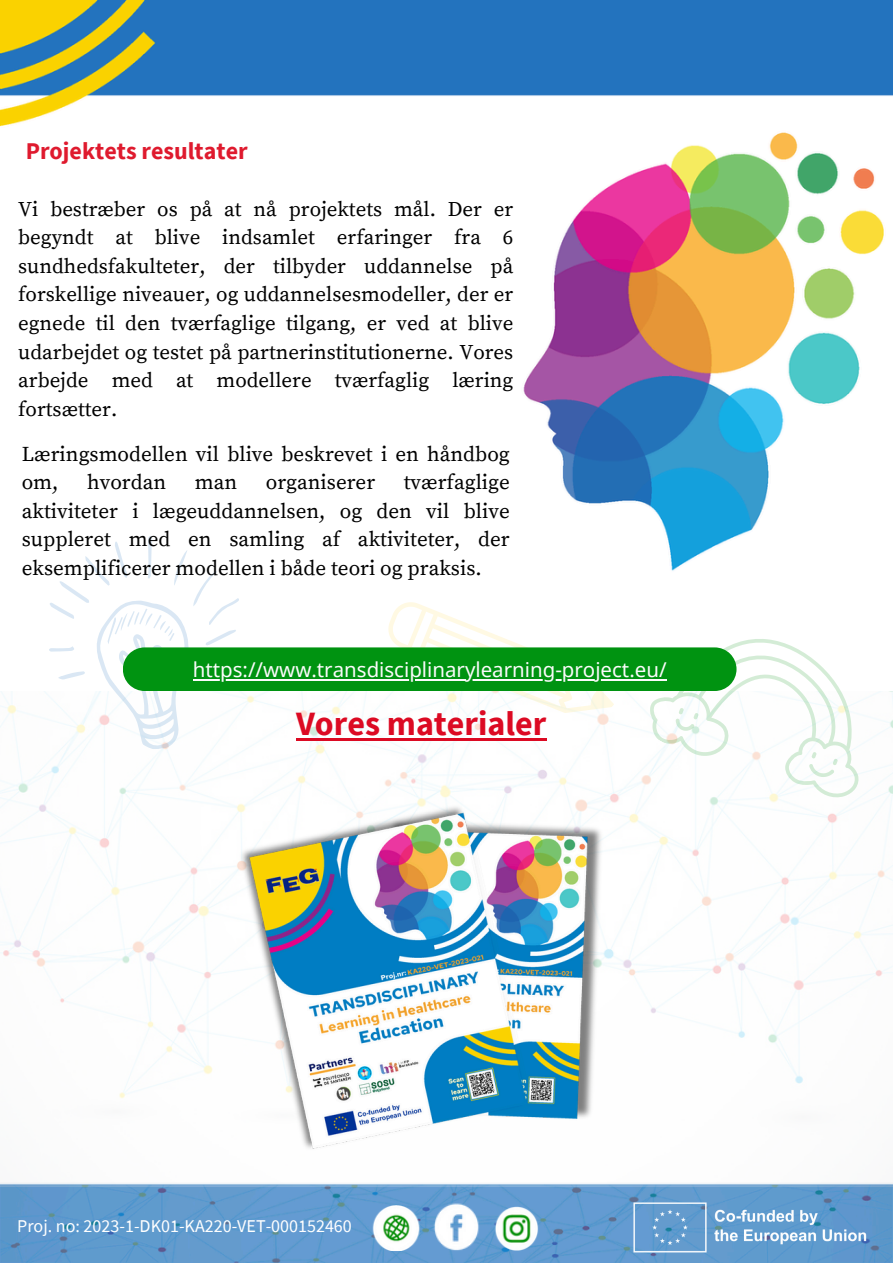
<style>
.page{position:relative;width:893px;height:1263px;background:#fff}
.page>*{position:absolute;margin:0;border:0;box-sizing:border-box;transform-origin:0 0}
.t1{font:700 34px "Source Sans Pro";color:#dc0a23}
.t2{font:700 24px "Source Sans Pro";color:#df1a2e}
.t3{font:21px/28.4px "Source Serif Pro";color:#000}
.t4{font:20.8px/28.6px "Source Serif Pro";color:#000;text-align:justify}
.t5{font:20.4px "Noto Sans";color:#fbfbfb}
.t6{font:18px "Source Sans Pro";color:#fff}
</style>
<div class="page">
<img style="left:0;top:0;width:892px;height:1263px">
<img style="left:0;top:691px;width:892px;height:495px">
<img style="left:631px;top:1200px;width:244px;height:54px">
<img style="left:368px;top:1205px;width:53px;height:45px">
<img style="left:421px;top:1200px;width:75px;height:56px">
<img style="left:481px;top:1205px;width:63px;height:46px">
<svg style="left:378px;top:755px;width:238px;height:27px"></svg>
<svg style="left:637px;top:600px;width:255px;height:234px"></svg>
<svg style="left:806px;top:751px;width:32px;height:31px"></svg>
<img style="left:236px;top:801px;width:369px;height:350px">
<svg style="left:49px;top:535px;width:687px;height:220px"></svg>
<hr style="left:193px;top:679px;width:473px;height:1px;background:#fbfbfb">
<h2 class="t2" style="left:26px;top:135px;width:223px">Projektets resultater</h2>
<p class="t4" style="left:18px;top:195px;width:496px">Vi bestræber os på at nå projektets mål. Der er begyndt at blive indsamlet erfaringer fra 6 sundhedsfakulteter, der tilbyder uddannelse på forskellige niveauer, og uddannelsesmodeller, der er egnede til den tværfaglige tilgang, er ved at blive udarbejdet og testet på partnerinstitutionerne. Vores arbejde med at modellere tværfaglig læring fortsætter.</p>
<p class="t3" style="left:22px;top:440px;width:489px">Læringsmodellen vil blive beskrevet i en håndbog om,</p>
<p class="t3" style="left:22px;top:469px;width:489px;text-align:justify;text-indent:382px">tværfaglige aktiviteter i lægeuddannelsen, og den vil blive suppleret med en samling af aktiviteter, der eksemplificerer modellen i både teori og praksis.</p>
<p class="t3" style="left:87px;top:469px;width:81px">hvordan</p>
<p class="t3" style="left:195px;top:469px;width:44px">man</p>
<p class="t3" style="left:266px;top:469px;width:111px">organiserer</p>
<h3 class="t5" style="left:193px;top:656px;width:475px">https://www.transdisciplinarylearning-project.eu/</h3>
<p class="t1" style="left:296px;top:702px;width:252px">Vores materialer</p>
<h3 class="t6" style="left:17px;top:1215px;width:336px">Proj. no: 2023-1-DK01-KA220-VET-000152460</h3>
</div>
